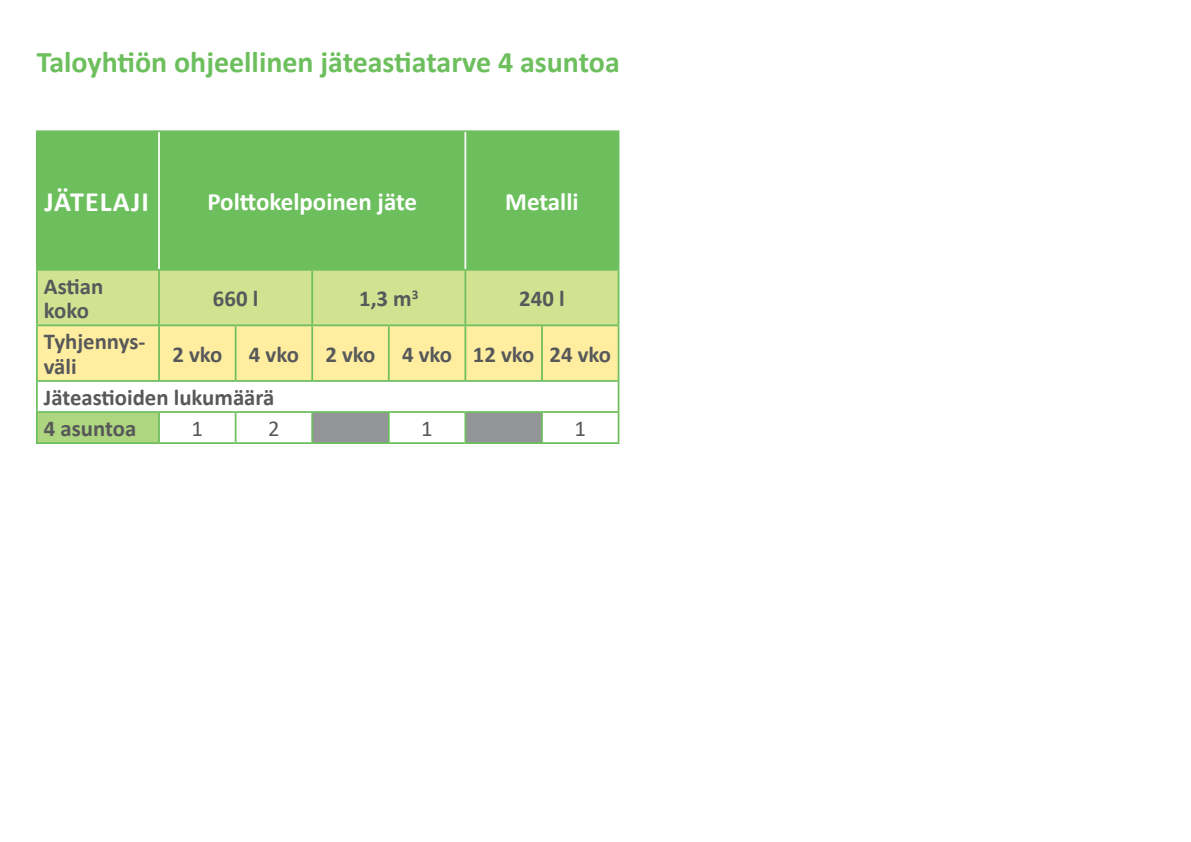
<style>
.page{position:relative;width:1191px;height:842px;background:#fff}
.page>*{position:absolute;margin:0;border:0;box-sizing:border-box;transform-origin:0 0}
.Alaotsikko_teksti{font:700 30px "Calibri";color:#6dbf5d}
.Leipäteksti_calibri{font:700 28px "Calibri";letter-spacing:.04em;color:#fff}
.Leipäteksti_calibri-2{font:700 25px "Calibri";color:#fff}
.Taulukko_teksti{font:700 22.8px/24.5px "Calibri";color:#57585a}
.Taulukko_teksti-2{font:22.8px "Calibri";color:#57585a}
</style>
<div class="page">
<div style="left:38px;top:132px;width:579px;height:137px;background:#6dbf5d"></div>
<svg style="left:38px;top:271px;width:579px;height:109px"></svg>
<div style="left:37px;top:412px;width:122px;height:31px;background:#aed57f"></div>
<hr style="left:36px;top:271px;width:2px;height:53px;background:#6dbf5d">
<hr style="left:158px;top:271px;width:2px;height:53px;background:#6dbf5d">
<hr style="left:311px;top:271px;width:2px;height:53px;background:#6dbf5d">
<hr style="left:464px;top:271px;width:2px;height:53px;background:#6dbf5d">
<hr style="left:617px;top:271px;width:2px;height:53px;background:#6dbf5d">
<hr style="left:36px;top:324px;width:123px;height:2px;background:#6dbf5d">
<hr style="left:36px;top:326px;width:2px;height:54px;background:#6dbf5d">
<hr style="left:159px;top:324px;width:77px;height:2px;background:#6dbf5d">
<hr style="left:158px;top:326px;width:2px;height:54px;background:#6dbf5d">
<hr style="left:236px;top:324px;width:76px;height:2px;background:#6dbf5d">
<hr style="left:235px;top:326px;width:1px;height:54px;background:#6dbf5d">
<hr style="left:312px;top:324px;width:77px;height:2px;background:#6dbf5d">
<hr style="left:311px;top:326px;width:2px;height:54px;background:#6dbf5d">
<hr style="left:389px;top:324px;width:76px;height:2px;background:#6dbf5d">
<hr style="left:388px;top:326px;width:2px;height:54px;background:#6dbf5d">
<hr style="left:465px;top:324px;width:77px;height:2px;background:#6dbf5d">
<hr style="left:464px;top:326px;width:2px;height:54px;background:#6dbf5d">
<hr style="left:542px;top:324px;width:77px;height:2px;background:#6dbf5d">
<hr style="left:541px;top:326px;width:2px;height:54px;background:#6dbf5d">
<hr style="left:617px;top:326px;width:2px;height:54px;background:#6dbf5d">
<hr style="left:36px;top:380px;width:123px;height:2px;background:#6dbf5d">
<hr style="left:36px;top:382px;width:2px;height:29px;background:#6dbf5d">
<hr style="left:159px;top:380px;width:77px;height:2px;background:#6dbf5d">
<hr style="left:236px;top:380px;width:76px;height:2px;background:#6dbf5d">
<hr style="left:312px;top:380px;width:77px;height:2px;background:#6dbf5d">
<hr style="left:389px;top:380px;width:76px;height:2px;background:#6dbf5d">
<hr style="left:465px;top:380px;width:77px;height:2px;background:#6dbf5d">
<hr style="left:542px;top:380px;width:77px;height:2px;background:#6dbf5d">
<hr style="left:617px;top:382px;width:2px;height:29px;background:#6dbf5d">
<hr style="left:36px;top:411px;width:123px;height:2px;background:#6dbf5d">
<hr style="left:36px;top:413px;width:2px;height:29px;background:#6dbf5d">
<hr style="left:159px;top:411px;width:77px;height:2px;background:#6dbf5d">
<hr style="left:158px;top:413px;width:2px;height:29px;background:#6dbf5d">
<hr style="left:236px;top:411px;width:76px;height:2px;background:#6dbf5d">
<svg style="left:159px;top:412px;width:382px;height:30px"></svg>
<hr style="left:312px;top:411px;width:77px;height:2px;background:#6dbf5d">
<hr style="left:311px;top:413px;width:2px;height:29px;background:#6dbf5d">
<hr style="left:389px;top:411px;width:76px;height:2px;background:#6dbf5d">
<hr style="left:388px;top:413px;width:2px;height:29px;background:#6dbf5d">
<hr style="left:465px;top:411px;width:77px;height:2px;background:#6dbf5d">
<hr style="left:464px;top:413px;width:2px;height:29px;background:#6dbf5d">
<hr style="left:542px;top:411px;width:77px;height:2px;background:#6dbf5d">
<hr style="left:541px;top:413px;width:2px;height:29px;background:#6dbf5d">
<hr style="left:617px;top:413px;width:2px;height:29px;background:#6dbf5d">
<hr style="left:36px;top:442px;width:123px;height:2px;background:#6dbf5d">
<hr style="left:159px;top:442px;width:77px;height:2px;background:#6dbf5d">
<hr style="left:236px;top:442px;width:76px;height:2px;background:#6dbf5d">
<hr style="left:312px;top:442px;width:77px;height:2px;background:#6dbf5d">
<hr style="left:389px;top:442px;width:76px;height:2px;background:#6dbf5d">
<hr style="left:465px;top:442px;width:77px;height:2px;background:#6dbf5d">
<hr style="left:542px;top:442px;width:77px;height:2px;background:#6dbf5d">
<hr style="left:36px;top:130px;width:123px;height:2px;background:#6dbf5d">
<hr style="left:36px;top:132px;width:2px;height:137px;background:#6dbf5d">
<hr style="left:159px;top:130px;width:77px;height:2px;background:#6dbf5d">
<hr style="left:236px;top:130px;width:76px;height:2px;background:#6dbf5d">
<hr style="left:312px;top:130px;width:77px;height:2px;background:#6dbf5d">
<hr style="left:389px;top:130px;width:76px;height:2px;background:#6dbf5d">
<hr style="left:36px;top:269px;width:123px;height:2px;background:#6dbf5d">
<hr style="left:159px;top:269px;width:77px;height:2px;background:#6dbf5d">
<hr style="left:236px;top:269px;width:76px;height:2px;background:#6dbf5d">
<hr style="left:312px;top:269px;width:77px;height:2px;background:#6dbf5d">
<hr style="left:389px;top:269px;width:76px;height:2px;background:#6dbf5d">
<hr style="left:158px;top:132px;width:2px;height:137px;background:#fff">
<hr style="left:465px;top:130px;width:77px;height:2px;background:#6dbf5d">
<hr style="left:542px;top:130px;width:77px;height:2px;background:#6dbf5d">
<hr style="left:617px;top:132px;width:2px;height:137px;background:#6dbf5d">
<hr style="left:465px;top:269px;width:77px;height:2px;background:#6dbf5d">
<hr style="left:542px;top:269px;width:77px;height:2px;background:#6dbf5d">
<hr style="left:464px;top:132px;width:2px;height:137px;background:#fff">
<p class="Alaotsikko_teksti" style="left:37px;top:41px;width:584px">Taloyhtiön ohjeellinen jäteastiatarve 4 asuntoa</p>
<p class="Leipäteksti_calibri" style="left:44px;top:182px;width:106px">JÄTELAJI</p>
<p class="Leipäteksti_calibri-2" style="left:207px;top:184px;width:211px">Polttokelpoinen jäte</p>
<p class="Leipäteksti_calibri-2" style="left:505px;top:184px;width:75px">Metalli</p>
<p class="Taulukko_teksti" style="left:44px;top:274px;width:61px">Astian koko</p>
<p class="Taulukko_teksti" style="left:213px;top:286px;width:47px">660 l</p>
<p class="Taulukko_teksti" style="left:359px;top:286px;width:61px">1,3 m<sup>3</sup></p>
<p class="Taulukko_teksti" style="left:519px;top:286px;width:47px">240 l</p>
<p class="Taulukko_teksti" style="left:44px;top:329px;width:103px">Tyhjennys&shy;väli</p>
<p class="Taulukko_teksti" style="left:172px;top:342px;width:51px">2 vko</p>
<p class="Taulukko_teksti" style="left:249px;top:342px;width:51px">4 vko</p>
<p class="Taulukko_teksti" style="left:325px;top:342px;width:51px">2 vko</p>
<p class="Taulukko_teksti" style="left:402px;top:342px;width:51px">4 vko</p>
<p class="Taulukko_teksti" style="left:473px;top:342px;width:63px">12 vko</p>
<p class="Taulukko_teksti" style="left:549px;top:342px;width:63px">24 vko</p>
<p class="Taulukko_teksti" style="left:44px;top:385px;width:232px">Jäteastioiden lukumäärä</p>
<p class="Taulukko_teksti" style="left:44px;top:416px;width:94px">4 asuntoa</p>
<p class="Taulukko_teksti-2" style="left:191px;top:413px;width:13px">1</p>
<p class="Taulukko_teksti-2" style="left:268px;top:413px;width:13px">2</p>
<p class="Taulukko_teksti-2" style="left:421px;top:413px;width:13px">1</p>
<p class="Taulukko_teksti-2" style="left:574px;top:413px;width:13px">1</p>
</div>
